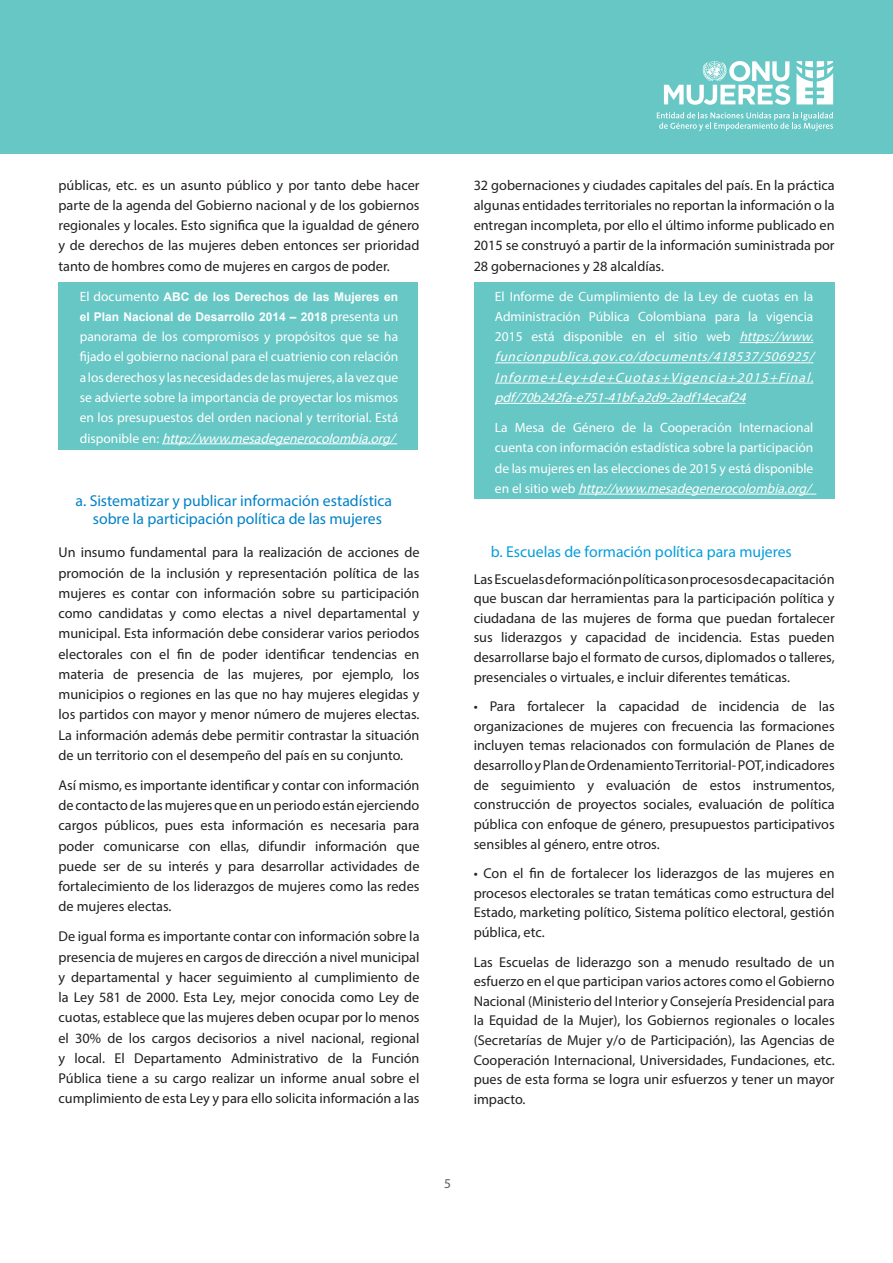
<style>
.page{position:relative;width:893px;height:1263px;background:#fff}
.page>*{position:absolute;margin:0;border:0;box-sizing:border-box;transform-origin:0 0}
.BODY_INTRO_TEXT__Blu{font:15.75px "Myriad Pro";letter-spacing:-.005em;color:#0082c8}
.BODY_INTRO_TEXT__UNW{font:15.75px "Myriad Pro";color:#069ddc}
.BODY_TEXT__ITALIC_OR{font:14.25px/20.2px "Myriad Pro";color:#231f20;text-align:justify}
.BODY_TEXT__ITALIC_OR-2{font:13.5px/20.2px "Myriad Pro";color:#fff;text-align:justify}
.BODY_TEXT__ITALIC_OR-3{font:italic 13.5px/20.2px "Myriad Pro";color:#fff}
.Technical_Publicatio{font:13.5px "Myriad Pro";color:#5e5954}
.BODY_TEXT__ITALIC_OR-4{font:700 12px/20.2px "Arial";color:#fff}
.s1{font-family:"Myriad Pro";font-weight:400;font-size:13.5px}
.s2{font-style:italic}
.s3{font-style:normal}
</style>
<div class="page">
<div style="left:474px;top:282px;width:361px;height:216px;background:#66c7c5"></div>
<div style="left:58px;top:282px;width:360px;height:168px;background:#66c7c5"></div>
<hr style="left:162px;top:443px;width:235px;height:1px;background:#fff">
<div style="left:0;top:0;width:893px;height:153px;background:#66c7c5"></div>
<svg style="left:657px;top:112px;width:176px;height:19px"></svg>
<svg style="left:664px;top:61px;width:126px;height:44px"></svg>
<svg style="left:796px;top:61px;width:37px;height:43px"></svg>
<hr style="left:739px;top:342px;width:74px;height:1px;background:#fff">
<hr style="left:495px;top:362px;width:318px;height:1px;background:#fff">
<hr style="left:495px;top:383px;width:318px;height:1px;background:#fff">
<hr style="left:495px;top:403px;width:250px;height:1px;background:#fff">
<hr style="left:578px;top:494px;width:238px;height:1px;background:#fff">
<p class="BODY_TEXT__ITALIC_OR" style="left:58px;top:175px;width:363px">públicas, etc. es un asunto público y por tanto debe hacer parte de la agenda del Gobierno nacional y de los gobiernos regionales y locales. Esto significa que la igualdad de género y de derechos de las mujeres deben entonces ser prioridad tanto de hombres como de mujeres en cargos de poder.</p>
<p class="BODY_TEXT__ITALIC_OR-4" style="left:80px;top:286px;width:320px"><span class="s1">El documento</span> ABC de los Derechos de las Mujeres en el Plan Nacional de Desarrollo 2014 – 2018 <span class="s1">presenta un</span></p>
<p class="BODY_TEXT__ITALIC_OR-2" style="left:80px;top:326px;width:320px">panorama de los compromisos y propósitos que se ha fijado el gobierno nacional para el cuatrienio con relación a los derechos y las necesidades de las mujeres, a la vez que se advierte sobre la importancia de proyectar los mismos en los presupuestos del orden nacional y territorial. Está d i s p o n i b l e e n : <span class="s2">http://www.mesadegenerocolombia.org/</span></p>
<p class="BODY_INTRO_TEXT__Blu" style="left:76px;top:491px;width:318px">a. Sistematizar y publicar información estadística</p>
<p class="BODY_INTRO_TEXT__Blu" style="left:93px;top:509px;width:291px">sobre la participación política de las mujeres</p>
<p class="BODY_TEXT__ITALIC_OR" style="left:58px;top:542px;width:363px">Un insumo fundamental para la realización de acciones de promoción de la inclusión y representación política de las mujeres es contar con información sobre su participación como candidatas y como electas a nivel departamental y municipal. Esta información debe considerar varios periodos electorales con el fin de poder identificar tendencias en materia de presencia de las mujeres, por ejemplo, los municipios o regiones en las que no hay mujeres elegidas y los partidos con mayor y menor número de mujeres electas.<br>La información además debe permitir contrastar la situación de un territorio con el desempeño del país en su conjunto.</p>
<p class="BODY_TEXT__ITALIC_OR" style="left:58px;top:775px;width:362px">Así mismo, es importante identificar y contar con información de contacto de las mujeres que en un periodo están ejerciendo cargos públicos, pues esta información es necesaria para poder comunicarse con ellas, difundir información que puede ser de su interés y para desarrollar actividades de fortalecimiento de los liderazgos de mujeres como las redes de mujeres electas.</p>
<p class="BODY_TEXT__ITALIC_OR" style="left:58px;top:926px;width:363px">De igual forma es importante contar con información sobre la presencia de mujeres en cargos de dirección a nivel municipal y departamental y hacer seguimiento al cumplimiento de la Ley 581 de 2000. Esta Ley, mejor conocida como Ley de cuotas, establece que las mujeres deben ocupar por lo menos el 30% de los cargos decisorios a nivel nacional, regional y local. El Departamento Administrativo de la Función Pública tiene a su cargo realizar un informe anual sobre el cumplimiento de esta Ley y para ello solicita información a las</p>
<p class="BODY_TEXT__ITALIC_OR" style="left:474px;top:175px;width:363px">32 gobernaciones y ciudades capitales del país. En la práctica algunas entidades territoriales no reportan la información o la entregan incompleta, por ello el último informe publicado en 2015 se construyó a partir de la información suministrada por 28 gobernaciones y 28 alcaldías.</p>
<p class="BODY_TEXT__ITALIC_OR-3" style="left:495px;top:286px;width:324px"><span class="s3">El Informe de Cumplimiento de la Ley de cuotas en la Administración Pública Colombiana para la vigencia 2015 está disponible en el sitio web</span> https://www. funcionpublica.gov.co/documents/418537/506925/ Informe+Ley+de+Cuotas+Vigencia+2015+Final. pdf/70b242fa-e751-41bf-a2d9-2adf14ecaf24</p>
<p class="BODY_TEXT__ITALIC_OR-2" style="left:495px;top:417px;width:322px;text-align:left">La Mesa de Género de la Cooperación Internacional cuenta con información estadística sobre la participación de las mujeres en las elecciones de 2015 y está disponible e n e l s i t i o w e b <span class="s2">http://www.mesadegenerocolombia.org/</span></p>
<p class="BODY_INTRO_TEXT__UNW" style="left:491px;top:541px;width:303px">b. Escuelas de formación política para mujeres</p>
<p class="BODY_TEXT__ITALIC_OR" style="left:474px;top:569px;width:362px;line-height:19.6px">Las Escuelas de formación política son procesos de capacitación que buscan dar herramientas para la participación política y ciudadana de las mujeres de forma que puedan fortalecer sus liderazgos y capacidad de incidencia. Estas pueden desarrollarse bajo el formato de cursos, diplomados o talleres, presenciales o virtuales, e incluir diferentes temáticas.</p>
<p class="BODY_TEXT__ITALIC_OR" style="left:474px;top:696px;width:362px;line-height:19.6px">• Para fortalecer la capacidad de incidencia de las organizaciones de mujeres con frecuencia las formaciones incluyen temas relacionados con formulación de Planes de desarrollo y Plan de Ordenamiento Territorial- POT, indicadores de seguimiento y evaluación de estos instrumentos, construcción de proyectos sociales, evaluación de política pública con enfoque de género, presupuestos participativos sensibles al género, entre otros.</p>
<p class="BODY_TEXT__ITALIC_OR" style="left:474px;top:863px;width:362px;line-height:19.6px">• Con el fin de fortalecer los liderazgos de las mujeres en procesos electorales se tratan temáticas como estructura del Estado, marketing político, Sistema político electoral, gestión pública, etc.</p>
<p class="BODY_TEXT__ITALIC_OR" style="left:474px;top:952px;width:362px;line-height:19.6px">Las Escuelas de liderazgo son a menudo resultado de un esfuerzo en el que participan varios actores como el Gobierno Nacional (Ministerio del Interior y Consejería Presidencial para la Equidad de la Mujer), los Gobiernos regionales o locales (Secretarías de Mujer y/o de Participación), las Agencias de Cooperación Internacional, Universidades, Fundaciones, etc. pues de esta forma se logra unir esfuerzos y tener un mayor impacto.</p>
<p class="Technical_Publicatio" style="left:444px;top:1175px;width:8px">5</p>
</div>
